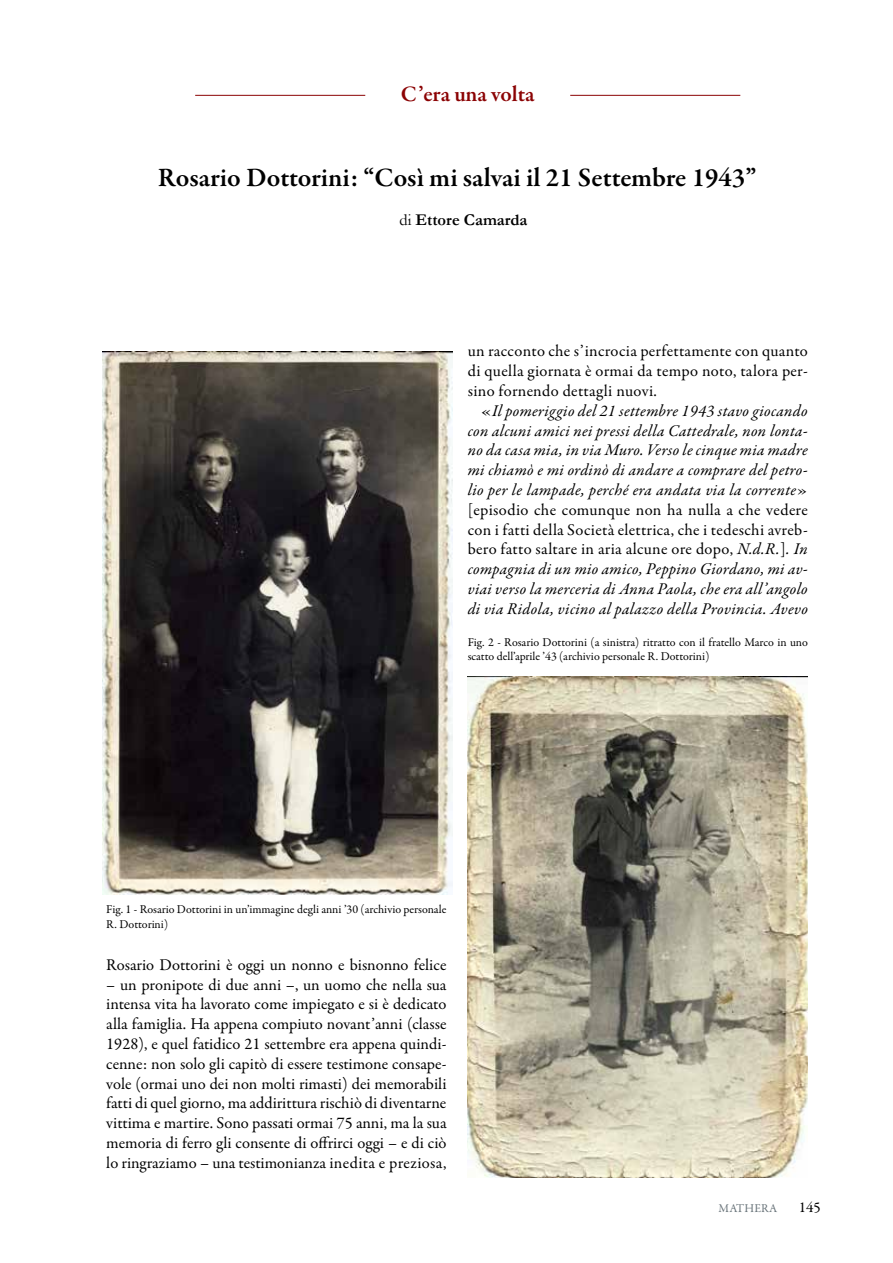
<style>
.page{position:relative;width:893px;height:1263px;background:#fff}
.page>*{position:absolute;margin:0;border:0;box-sizing:border-box;transform-origin:0 0}
.t1{font:600 27px "Garamond Premr Pro";color:#000}
.t2{font:600 22.5px "Garamond Premr Pro";letter-spacing:-.005em;color:#8b0304}
.t3{font:16.5px/19.8px "Garamond Premr Pro";letter-spacing:.005em;color:#000;text-align:justify}
.t4{font:italic 16.5px/19.8px "Garamond Premr Pro";letter-spacing:.015em;color:#000;text-align:justify}
.t5{font:700 16.5px "Garamond";color:#000}
.t6{font:15px "Garamond Premr Pro";color:#000}
.t7{font:12px/14.4px "Garamond Premr Pro";letter-spacing:.005em;color:#000}
.t8{font:12px "Garamond Premr Pro";letter-spacing:.01em;color:#69747a}
.s1{font-weight:400}
.s2{font-style:normal}
</style>
<div class="page">
<hr style="left:195px;top:95px;width:170px;height:1px;background:#8b0304">
<hr style="left:570px;top:95px;width:170px;height:1px;background:#8b0304">
<img style="left:102px;top:352px;width:351px;height:542px">
<img style="left:468px;top:676px;width:340px;height:502px">
<h2 class="t2" style="left:401px;top:81px;width:135px">C’era una volta</h2>
<h1 class="t1" style="left:158px;top:161px;width:600px">Rosario Dottorini: “Così mi salvai il 21 Settembre 1943”</h1>
<p class="t5" style="left:399px;top:208px;width:130px"><span class="s1">di</span> Ettore Camarda</p>
<p class="t3" style="left:468px;top:342px;width:342px">un racconto che s’incrocia perfettamente con quanto di quella giornata è ormai da tempo noto, talora per&shy;sino fornendo dettagli nuovi.</p>
<p class="t4" style="left:468px;top:402px;width:342px;text-indent:13px"><span class="s2">«</span>Il pomeriggio del 21 settembre 1943 stavo giocando con alcuni amici nei pressi della Cattedrale, non lonta&shy;no da casa mia, in via Muro. Verso le cinque mia madre mi chiamò e mi ordinò di andare a comprare del petro&shy;lio per le lampade, perché era andata via la corrente<span class="s2">» [episodio che comunque non ha nulla a che vedere con i fatti della Società elettrica, che i tedeschi avreb&shy;bero fatto saltare in aria alcune ore dopo,</span> N.d.R.<span class="s2">]</span>. In compagnia di un mio amico, Peppino Giordano, mi av&shy;viai verso la merceria di Anna Paola, che era all’angolo di via Ridola, vicino al palazzo della Provincia. Avevo</p>
<p class="t7" style="left:468px;top:635px;width:342px">Fig. 2 - Rosario Dottorini (a sinistra) ritratto con il fratello Marco in uno scatto dell’aprile ’43 (archivio personale R. Dottorini)</p>
<p class="t7" style="left:106px;top:903px;width:342px">Fig. 1 - Rosario Dottorini in un’immagine degli anni ’30 (archivio personale<br>R. Dottorini)</p>
<p class="t3" style="left:106px;top:955px;width:342px">Rosario Dottorini è oggi un nonno e bisnonno felice</p>
<p class="t3" style="left:106px;top:975px;width:342px">– un pronipote di due anni –, un uomo che nella sua intensa vita ha lavorato come impiegato e si è dedicato alla famiglia. Ha appena compiuto novant’anni (classe 1928), e quel fatidico 21 settembre era appena quindi&shy;cenne: non solo gli capitò di essere testimone consape&shy;vole (ormai uno dei non molti rimasti) dei memorabili fatti di quel giorno, ma addirittura rischiò di diventarne vittima e martire. Sono passati ormai 75 anni, ma la sua memoria di ferro gli consente di offrirci oggi – e di ciò lo ringraziamo – una testimonianza inedita e preziosa,</p>
<p class="t8" style="left:719px;top:1201px;width:60px">MATHERA</p>
<p class="t6" style="left:799px;top:1198px;width:23px">145</p>
</div>
